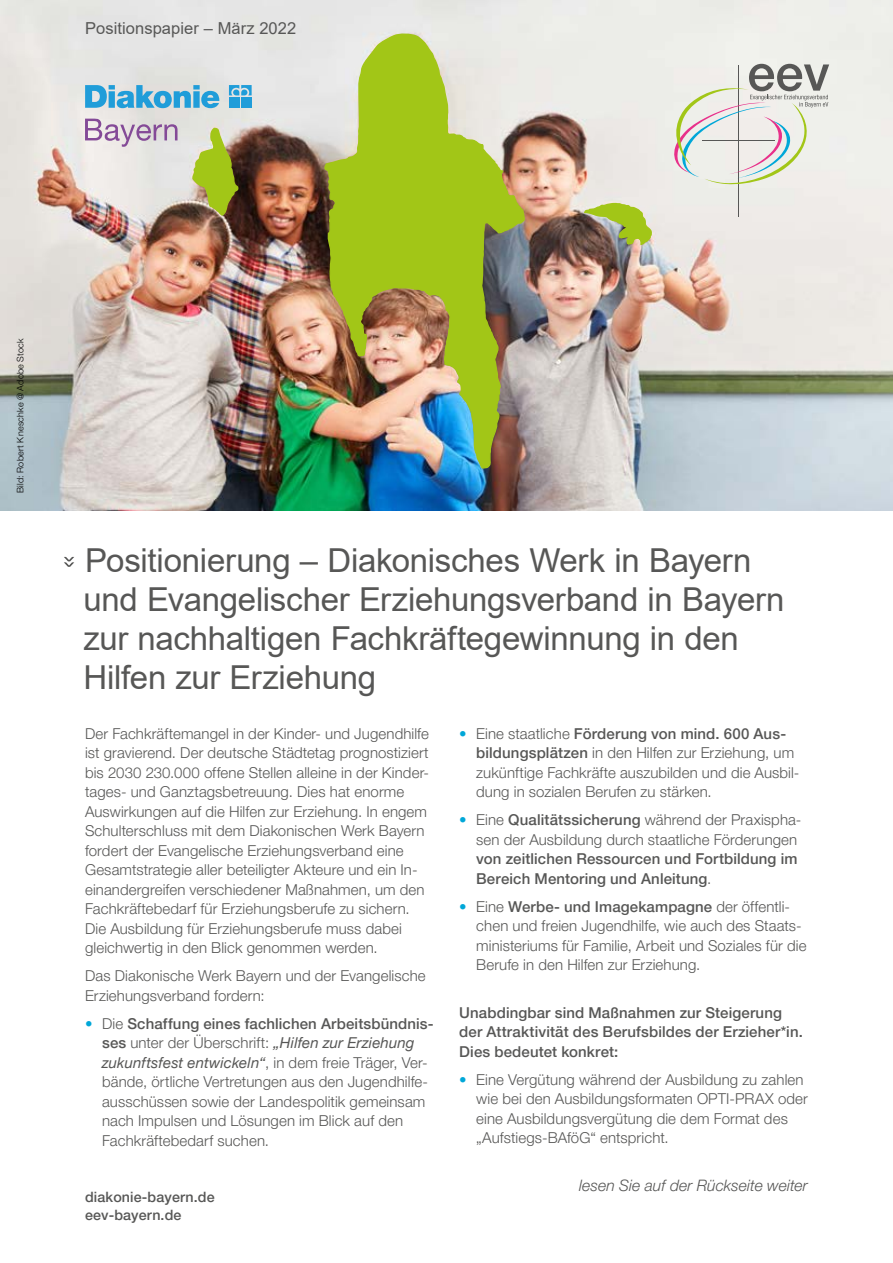
<style>
.page{position:relative;width:893px;height:1263px;background:#fff}
.page>*{position:absolute;margin:0;border:0;box-sizing:border-box;transform-origin:0 0}
.t1{font:33px/39px "Arial";letter-spacing:-.01em;color:#575756}
.t2{font:16.5px "Arial";letter-spacing:.005em;color:#575756}
.t3{font:italic 300 15.75px "Helvetica Neue LT Pro";letter-spacing:.005em;color:#575756}
.t4{font:300 15px/19.5px "Helvetica Neue LT Pro";letter-spacing:.01em;color:#575756}
.t5{font:500 15px/19.5px "Helvetica Neue LT Pro";letter-spacing:.01em;color:#575756}
.t6{font:500 14.25px/18.8px "Helvetica Neue LT Pro";letter-spacing:.01em;color:#575756}
.t7{font:300 9px "Helvetica Neue LT Pro";letter-spacing:.025em;color:#000}
.s1{color:#00a7d8}
.s2{font-weight:500}
.s3{font-weight:400;font-style:italic}
.s4{font-weight:300}
</style>
<div class="page">
<img style="left:0;top:0;width:893px;height:510px">
<hr style="left:738px;top:65px;width:1px;height:151px;background:#575756">
<svg style="left:674px;top:64px;width:155px;height:122px;background:#dcdcd6"></svg>
<svg style="left:64px;top:557px;width:10px;height:10px"></svg>
<img style="left:192px;top:32px;width:461px;height:437px">
<svg style="left:85px;top:85px;width:134px;height:23px;background:#73b9da"></svg>
<svg style="left:229px;top:85px;width:23px;height:10px"></svg>
<div style="left:229px;top:97px;width:10px;height:11px;background:#209dd9"></div>
<div style="left:241px;top:97px;width:11px;height:11px;background:#209dd9"></div>
<svg style="left:85px;top:119px;width:93px;height:28px;background:#cdbcce"></svg>
<p class="t2" style="left:85px;top:17px;width:213px">Positionspapier – März 2022</p>
<p class="t7" style="left:15px;top:493px;width:156px;rotate:-90deg">Bild: Robert Kneschke @ Adobe Stock</p>
<h1 class="t1" style="left:83px;top:541px;width:703px">Positionierung – Diakonisches Werk in Bayern und Evangelischer Erziehungsverband in Bayern zur nachhaltigen Fachkräftegewinnung in den Hilfen zur Erziehung</h1>
<p class="t4" style="left:85px;top:723px;width:345px">Der Fachkräftemangel in der Kinder- und Jugendhilfe ist gravierend. Der deutsche Städtetag prognostiziert bis 2030 230.000 offene Stellen alleine in der Kinder&shy;tages- und Ganztagsbetreuung. Dies hat enorme Auswirkungen auf die Hilfen zur Erziehung. In engem Schulterschluss mit dem Diakonischen Werk Bayern fordert der Evangelische Erziehungsverband eine Gesamtstrategie aller beteiligter Akteure und ein In&shy;einandergreifen verschiedener Maßnahmen, um den Fachkräftebedarf für Erziehungsberufe zu sichern.<br>Die Ausbildung für Erziehungsberufe muss dabei gleichwertig in den Blick genommen werden.</p>
<p class="t4" style="left:85px;top:966px;width:342px">Das Diakonische Werk Bayern und der Evangelische<br>Erziehungsverband fordern:</p>
<p class="t4" style="left:102px;top:1013px;width:333px;text-indent:-17px"><span class="s1">•</span> Die <span class="s2">Schaffung eines fachlichen Arbeitsbündnis&shy;ses</span> unter der Überschrift: <span class="s3">„Hilfen zur Erziehung zukunftsfest entwickeln“</span>, in dem freie Träger, Ver&shy;bände, örtliche Vertretungen aus den Jugendhilfe&shy;ausschüssen sowie der Landespolitik gemeinsam nach Impulsen und Lösungen im Blick auf den Fachkräftebedarf suchen.</p>
<p class="t6" style="left:85px;top:1187px;width:131px">diakonie-bayern.de eev-bayern.de</p>
<p class="t4" style="left:476px;top:723px;width:325px;text-indent:-17px"><span class="s1">•</span> Eine staatliche <span class="s2">Förderung von mind. 600 Aus&shy;bildungsplätzen</span> in den Hilfen zur Erziehung, um zukünftige Fachkräfte auszubilden und die Ausbil&shy;dung in sozialen Berufen zu stärken.</p>
<p class="t4" style="left:459px;top:810px;width:344px;text-align:right"><span class="s1">•</span> Eine <span class="s2">Qualitätssicherung</span> während der Praxispha&shy;sen der Ausbildung durch staatliche Förderungen</p>
<p class="t5" style="left:476px;top:849px;width:323px">von zeitlichen Ressourcen und Fortbildung im<br>Bereich Mentoring und Anleitung<span class="s4">.</span></p>
<p class="t4" style="left:476px;top:896px;width:332px;text-indent:-17px"><span class="s1">•</span> Eine <span class="s2">Werbe- und Imagekampagne</span> der öffentli&shy;chen und freien Jugendhilfe, wie auch des Staats&shy;ministeriums für Familie, Arbeit und Soziales für die Berufe in den Hilfen zur Erziehung.</p>
<p class="t5" style="left:459px;top:1003px;width:345px">Unabdingbar sind Maßnahmen zur Steigerung der Attraktivität des Berufsbildes der Erzieher*in.<br>Dies bedeutet konkret:</p>
<p class="t4" style="left:476px;top:1069px;width:333px;text-indent:-17px"><span class="s1">•</span> Eine Vergütung während der Ausbildung zu zahlen wie bei den Ausbildungsformaten OPTI-PRAX oder eine Ausbildungsvergütung die dem Format des „Aufstiegs-BAföG“ entspricht.</p>
<p class="t3" style="left:579px;top:1176px;width:230px">lesen Sie auf der Rückseite weiter</p>
</div>
